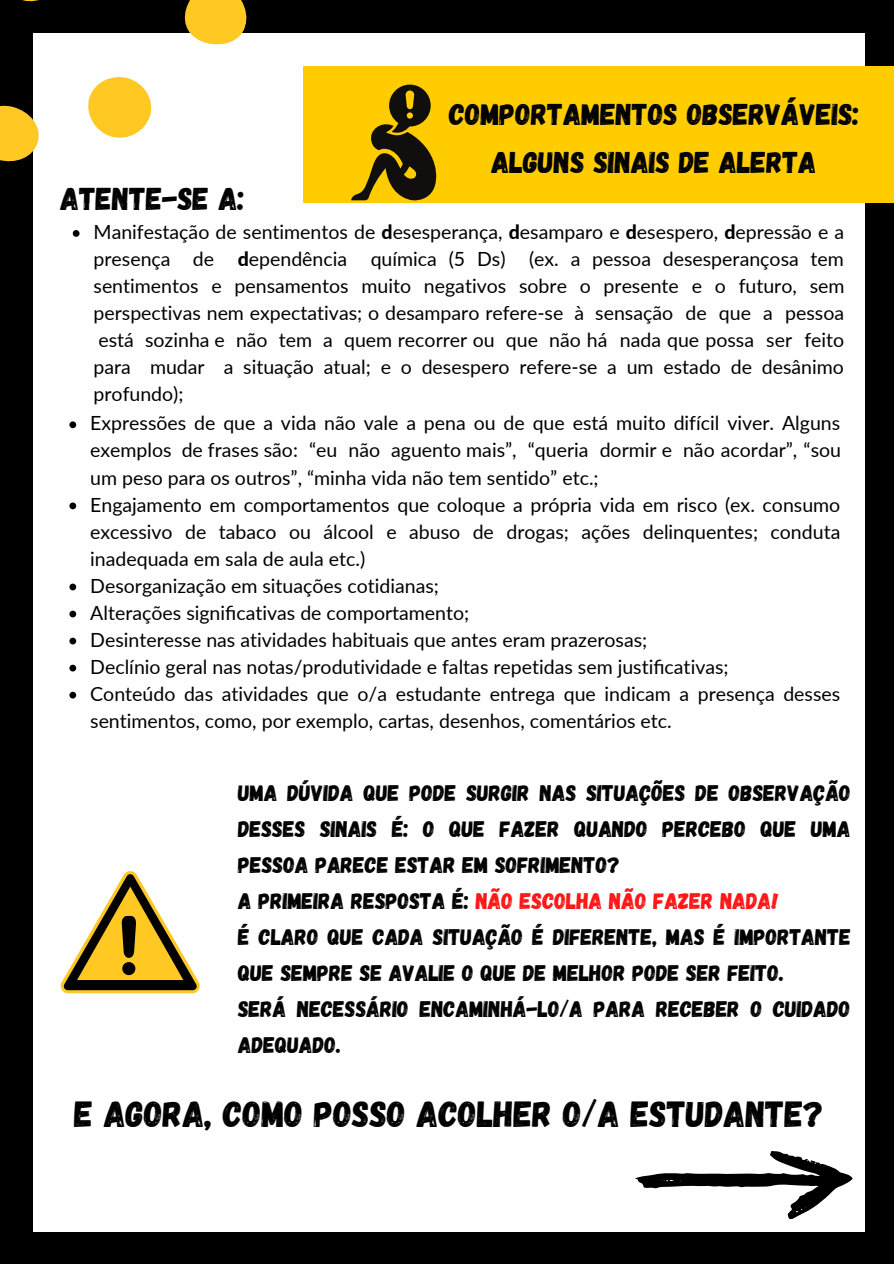
<style>
.page{position:relative;width:894px;height:1264px;background:#fff}
.page>*{position:absolute;margin:0;border:0;box-sizing:border-box;transform-origin:0 0}
.t1{font:36.3px "Gagalin";color:#000}
.t2{font:31.5px "Gagalin";color:#000}
.t3{font:30px "Gagalin";color:#000}
.t4{font:22.5px/36px "Gagalin";color:#000}
.t5{font:22.5px "Gagalin";color:#ff1616}
.t6{font:19.5px/27px "Lato";color:#000;text-align:justify}
.s1{font-weight:800}
.s2{color:#000}
</style>
<div class="page">
<div style="left:0;top:0;width:893px;height:1263px;background:#000"></div>
<div style="left:34px;top:33px;width:830px;height:1198px;background:#fff"></div>
<svg style="left:22px;top:0;width:17px;height:2px"></svg>
<svg style="left:88px;top:77px;width:64px;height:61px"></svg>
<svg style="left:184px;top:0;width:63px;height:45px"></svg>
<svg style="left:0;top:99px;width:39px;height:69px"></svg>
<svg style="left:69px;top:421px;width:7px;height:7px"></svg>
<svg style="left:69px;top:502px;width:7px;height:7px"></svg>
<svg style="left:69px;top:583px;width:7px;height:7px"></svg>
<svg style="left:69px;top:610px;width:7px;height:7px"></svg>
<svg style="left:69px;top:637px;width:7px;height:7px"></svg>
<svg style="left:69px;top:664px;width:7px;height:7px"></svg>
<svg style="left:69px;top:691px;width:7px;height:7px"></svg>
<svg style="left:60px;top:871px;width:140px;height:122px"></svg>
<svg style="left:635px;top:1151px;width:216px;height:68px"></svg>
<svg style="left:73px;top:230px;width:6px;height:7px"></svg>
<div style="left:303px;top:67px;width:590px;height:136px;background:#fc0"></div>
<svg style="left:351px;top:85px;width:86px;height:116px"></svg>
<p class="t2" style="left:60px;top:178px;width:185px">ATENTE-SE A:</p>
<p class="t3" style="left:449px;top:95px;width:411px">COMPORTAMENTOS OBSERVÁVEIS:</p>
<p class="t3" style="left:491px;top:143px;width:326px">ALGUNS SINAIS DE ALERTA</p>
<p class="t6" style="left:93px;top:218px;width:752px">Manifestação de sentimentos de <span class="s1">d</span>esesperança, <span class="s1">d</span>esamparo e <span class="s1">d</span>esespero, <span class="s1">d</span>epressão e a presença de <span class="s1">d</span>ependência química (5 Ds) (ex. a pessoa desesperançosa tem sentimentos e pensamentos muito negativos sobre o presente e o futuro, sem perspectivas nem expectativas; o desamparo refere-se à sensação de que a pessoa está sozinha e não tem a quem recorrer ou que não há nada que possa ser feito para mudar a situação atual; e o desespero refere-se a um estado de desânimo profundo);</p>
<p class="t6" style="left:90px;top:409px;width:752px">Expressões de que a vida não vale a pena ou de que está muito difícil viver. Alguns exemplos de frases são: “eu não aguento mais”, “queria dormir e não acordar”, “sou um peso para os outros”, “minha vida não tem sentido” etc.;</p>
<p class="t6" style="left:90px;top:490px;width:751px">Engajamento em comportamentos que coloque a própria vida em risco (ex. consumo excessivo de tabaco ou álcool e abuso de drogas; ações delinquentes; conduta inadequada em sala de aula etc.)</p>
<p class="t6" style="left:90px;top:571px;width:350px">Desorganização em situações cotidianas;</p>
<p class="t6" style="left:90px;top:598px;width:380px">Alterações significativas de comportamento;</p>
<p class="t6" style="left:90px;top:625px;width:558px">Desinteresse nas atividades habituais que antes eram prazerosas;</p>
<p class="t6" style="left:90px;top:652px;width:639px">Declínio geral nas notas/produtividade e faltas repetidas sem justificativas;</p>
<p class="t6" style="left:90px;top:679px;width:751px">Conteúdo das atividades que o/a estudante entrega que indicam a presença desses sentimentos, como, por exemplo, cartas, desenhos, comentários etc.</p>
<p class="t4" style="left:238px;top:774px;width:614px;text-align:justify">UMA DÚVIDA QUE PODE SURGIR NAS SITUAÇÕES DE OBSERVAÇÃO DESSES SINAIS É: O QUE FAZER QUANDO PERCEBO QUE UMA PESSOA PARECE ESTAR EM SOFRIMENTO?</p>
<p class="t5" style="left:238px;top:886px;width:541px"><span class="s2">A PRIMEIRA RESPOSTA É:</span> NÃO ESCOLHA NÃO FAZER NADA!</p>
<p class="t4" style="left:238px;top:918px;width:614px">É CLARO QUE CADA SITUAÇÃO É DIFERENTE, MAS É IMPORTANTE<br>QUE SEMPRE SE AVALIE O QUE DE MELHOR PODE SER FEITO.</p>
<p class="t4" style="left:238px;top:990px;width:613px">SERÁ NECESSÁRIO ENCAMINHÁ-LO/A PARA RECEBER O CUIDADO<br>ADEQUADO.</p>
<p class="t1" style="left:74px;top:1090px;width:751px">E AGORA, COMO POSSO ACOLHER O/A ESTUDANTE?</p>
</div>
